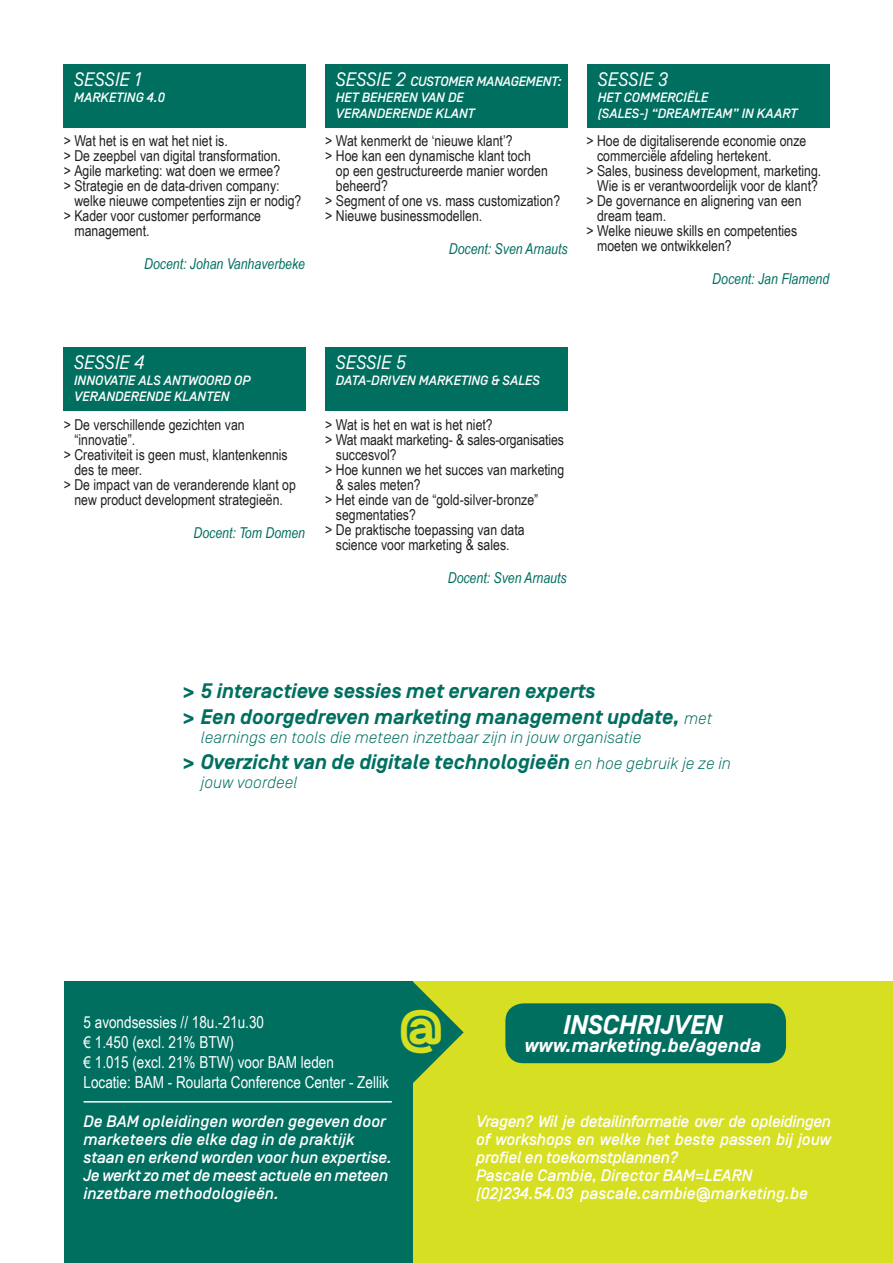
<style>
.page{position:relative;width:893px;height:1263px;background:#fff}
.page>*{position:absolute;margin:0;border:0;box-sizing:border-box;transform-origin:0 0}
.t1{font:700 48.3px "Simplon Norm";color:#d7df23}
.t2{font:italic 700 27px "Simplon Norm";color:#fff}
.t3{font:italic 700 21px/25.2px "Simplon Norm";color:#006f60}
.t4{font:italic 19.5px "Simplon Norm";color:#fff}
.t5{font:italic 700 19.5px "Simplon Norm";color:#fff}
.t6{font:italic 500 16.5px/18px "Simplon Norm";letter-spacing:-.01em;color:#fff}
.t7{font:16.5px/19.8px "Arial Narrow";color:#fff}
.t8{font:italic 300 16.5px "Simplon Norm";color:#006f60}
.t9{font:15px "Arial Narrow";color:#231f20}
.t10{font:italic 15px "Arial Narrow";color:#006f60}
.t11{font:italic 500 13.5px/16.2px "Simplon Norm";color:#fff}
.s1{font-weight:400;font-size:19.5px}
.s2{font-weight:300;font-size:16.5px}
</style>
<div class="page">
<div style="left:325px;top:347px;width:243px;height:64px;background:#006f60"></div>
<div style="left:410px;top:981px;width:483px;height:282px;background:#d7df23"></div>
<div style="left:64px;top:981px;width:348px;height:282px;background:#006f60"></div>
<div style="left:587px;top:64px;width:242px;height:64px;background:#006f60"></div>
<div style="left:64px;top:64px;width:242px;height:64px;background:#006f60"></div>
<div style="left:64px;top:347px;width:242px;height:64px;background:#006f60"></div>
<div style="left:325px;top:64px;width:243px;height:64px;background:#006f60"></div>
<svg style="left:412px;top:981px;width:52px;height:102px"></svg>
<div style="left:505px;top:1003px;width:281px;height:60px;background:#006f60;border-radius:18px"></div>
<hr style="left:84px;top:1101px;width:308px;height:1px;background:#fff">
<h3 class="t4" style="left:74px;top:69px;width:69px">SESSIE 1</h3>
<p class="t11" style="left:74px;top:90px;width:92px">MARKETING 4.0</p>
<p class="t9" style="left:64px;top:130px;width:166px">&gt; Wat het is en wat het niet is.</p>
<p class="t9" style="left:64px;top:145px;width:219px">&gt; De zeepbel van digital transformation.</p>
<p class="t9" style="left:64px;top:160px;width:218px">&gt; Agile marketing: wat doen we ermee?</p>
<p class="t9" style="left:64px;top:175px;width:217px">&gt; Strategie en de data-driven company:</p>
<p class="t9" style="left:74px;top:190px;width:228px">welke nieuwe competenties zijn er nodig?</p>
<p class="t9" style="left:64px;top:205px;width:199px">&gt; Kader voor customer performance</p>
<p class="t9" style="left:74px;top:220px;width:77px">management.</p>
<p class="t10" style="left:144px;top:256px;width:162px">Docent: Johan Vanhaverbeke</p>
<p class="t11" style="left:336px;top:74px;width:227px"><span class="s1">SESSIE 2</span> CUSTOMER MANAGEMENT:<br>HET BEHEREN VAN DE<br>VERANDERENDE KLANT</p>
<p class="t9" style="left:325px;top:130px;width:189px">&gt; Wat kenmerkt de ‘nieuwe klant’?</p>
<p class="t9" style="left:325px;top:145px;width:207px">&gt; Hoe kan een dynamische klant toch</p>
<p class="t9" style="left:336px;top:160px;width:213px">op een gestructureerde manier worden</p>
<p class="t9" style="left:336px;top:175px;width:53px">beheerd?</p>
<p class="t9" style="left:325px;top:190px;width:236px">&gt; Segment of one vs. mass customization?</p>
<p class="t9" style="left:325px;top:205px;width:158px">&gt; Nieuwe businessmodellen.</p>
<p class="t10" style="left:449px;top:241px;width:120px">Docent: Sven Arnauts</p>
<h3 class="t4" style="left:598px;top:69px;width:72px">SESSIE 3</h3>
<p class="t11" style="left:598px;top:90px;width:201px">HET COMMERCIËLE<br>(SALES-) “DREAMTEAM” IN KAART</p>
<p class="t9" style="left:586px;top:130px;width:221px">&gt; Hoe de digitaliserende economie onze</p>
<p class="t9" style="left:597px;top:145px;width:176px">commerciële afdeling hertekent.</p>
<p class="t9" style="left:586px;top:160px;width:236px">&gt; Sales, business development, marketing.</p>
<p class="t9" style="left:597px;top:175px;width:222px">Wie is er verantwoordelijk voor de klant?</p>
<p class="t9" style="left:586px;top:190px;width:217px">&gt; De governance en alignering van een</p>
<p class="t9" style="left:597px;top:205px;width:71px">dream team.</p>
<p class="t9" style="left:586px;top:220px;width:212px">&gt; Welke nieuwe skills en competenties</p>
<p class="t9" style="left:597px;top:235px;width:136px">moeten we ontwikkelen?</p>
<p class="t10" style="left:712px;top:271px;width:118px">Docent: Jan Flamend</p>
<h3 class="t4" style="left:74px;top:352px;width:72px">SESSIE 4</h3>
<p class="t11" style="left:74px;top:373px;width:178px">INNOVATIE ALS ANTWOORD OP<br>VERANDERENDE KLANTEN</p>
<p class="t9" style="left:64px;top:414px;width:182px">&gt; De verschillende gezichten van</p>
<p class="t9" style="left:74px;top:429px;width:62px">“innovatie”.</p>
<p class="t9" style="left:64px;top:444px;width:225px">&gt; Creativiteit is geen must, klantenkennis</p>
<p class="t9" style="left:74px;top:459px;width:69px">des te meer.</p>
<p class="t9" style="left:64px;top:474px;width:234px">&gt; De impact van de veranderende klant op</p>
<p class="t9" style="left:74px;top:489px;width:210px">new product development strategieën.</p>
<p class="t10" style="left:194px;top:524px;width:113px">Docent: Tom Domen</p>
<h3 class="t4" style="left:336px;top:352px;width:72px">SESSIE 5</h3>
<p class="t11" style="left:336px;top:373px;width:206px">DATA-DRIVEN MARKETING &amp; SALES</p>
<p class="t9" style="left:325px;top:414px;width:169px">&gt; Wat is het en wat is het niet?</p>
<p class="t9" style="left:325px;top:429px;width:240px">&gt; Wat maakt marketing- &amp; sales-organisaties</p>
<p class="t9" style="left:336px;top:444px;width:62px">succesvol?</p>
<p class="t9" style="left:325px;top:459px;width:241px">&gt; Hoe kunnen we het succes van marketing</p>
<p class="t9" style="left:336px;top:474px;width:86px">&amp; sales meten?</p>
<p class="t9" style="left:325px;top:489px;width:214px">&gt; Het einde van de “gold-silver-bronze”</p>
<p class="t9" style="left:336px;top:504px;width:81px">segmentaties?</p>
<p class="t9" style="left:325px;top:519px;width:201px">&gt; De praktische toepassing van data</p>
<p class="t9" style="left:336px;top:534px;width:175px">science voor marketing &amp; sales.</p>
<p class="t10" style="left:448px;top:569px;width:120px">Docent: Sven Arnauts</p>
<h3 class="t3" style="left:183px;top:680px;width:531px">&gt; 5 interactieve sessies met ervaren experts<br>&gt; Een doorgedreven marketing management update, <span class="s2">met</span></h3>
<p class="t8" style="left:201px;top:729px;width:442px">learnings en tools die meteen inzetbaar zijn in jouw organisatie</p>
<h3 class="t3" style="left:183px;top:750px;width:550px">&gt; Overzicht van de digitale technologieën <span class="s2">en hoe gebruik je ze in</span></h3>
<p class="t8" style="left:201px;top:774px;width:98px">jouw voordeel</p>
<p class="t7" style="left:84px;top:1012px;width:307px">5 avondsessies // 18u.-21u.30<br>€ 1.450 (excl. 21% BTW)<br>€ 1.015 (excl. 21% BTW) voor BAM leden<br>Locatie: BAM - Roularta Conference Center - Zellik</p>
<p class="t6" style="left:84px;top:1113px;width:310px">De BAM opleidingen worden gegeven door marketeers die elke dag in de praktijk staan en erkend worden voor hun expertise.<br>Je werkt zo met de meest actuele en meteen inzetbare methodologieën.</p>
<h1 class="t1" style="left:399px;top:1001px;width:47px">@</h1>
<h2 class="t2" style="left:563px;top:1010px;width:161px">INSCHRIJVEN</h2>
<h3 class="t5" style="left:525px;top:1035px;width:238px">www.marketing.be/agenda</h3>
<p class="t6" style="left:476px;top:1113px;width:357px">Vragen? Wil je detailinformatie over de opleidingen of workshops en welke het beste passen bij jouw profiel en toekomstplannen?<br>Pascale Cambie, Director BAM=LEARN (02)234.54.03 pascale.cambie@marketing.be</p>
</div>
